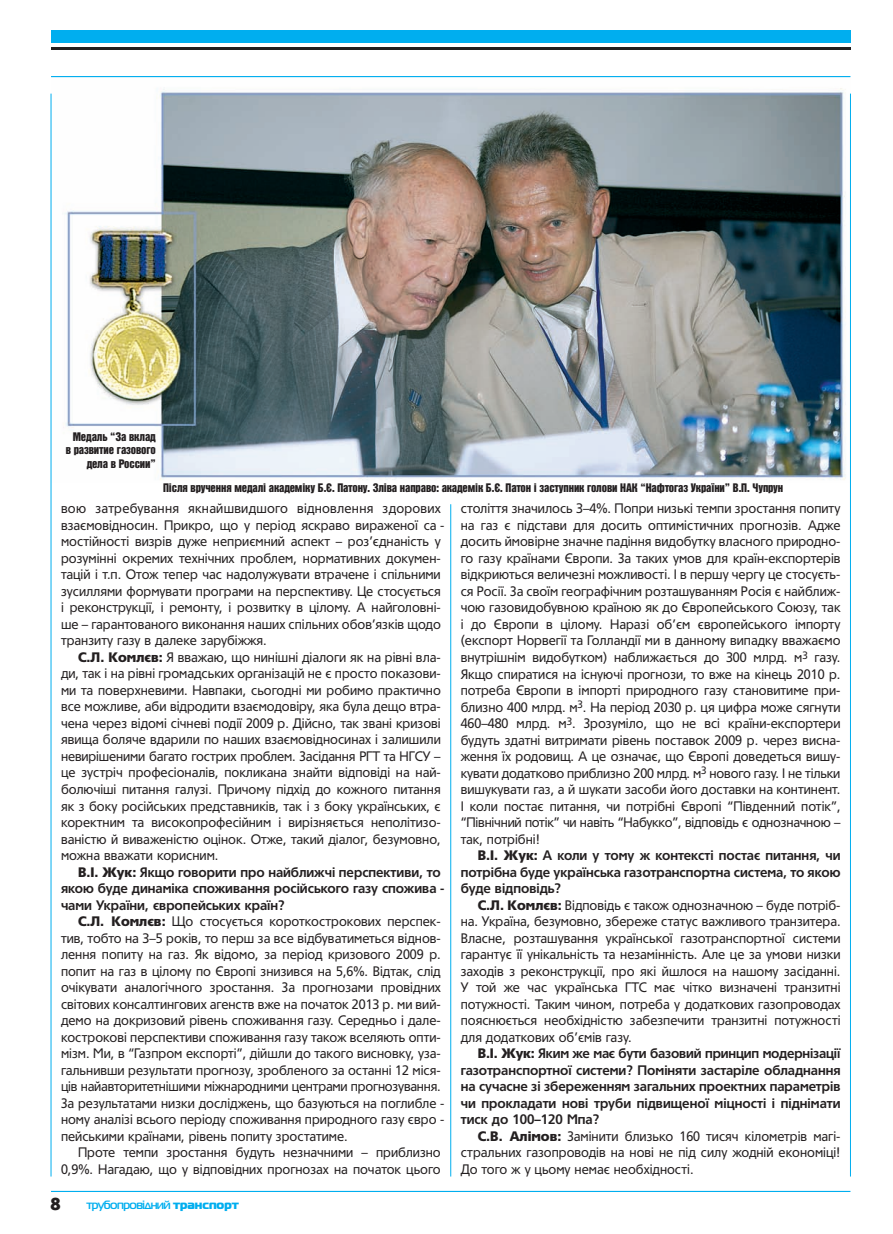
<style>
.page{position:relative;width:893px;height:1234px;background:#fff}
.page>*{position:absolute;margin:0;border:0;box-sizing:border-box;transform-origin:0 0}
.t1{font:18px "Officina Serif Black C";color:#231f20}
.t2{font:13.5px "Tornado Cyr";color:#231f20;scale:.95 1}
.t3{font:700 13.5px "Tornado Cyr";color:#231f20;scale:.95 1}
.t4{font:13.5px "Tornado Cyr";letter-spacing:.02em;color:#231f20;scale:.95 1}
.t5{font:12px/13.5px "Bastion Kontrast";letter-spacing:-.01em;color:#231f20;text-align:right}
.t6{font:700 12px "Magistral C";letter-spacing:-.045em;color:#00aeef}
.s1{font-weight:900}
.s2{font-family:"Magistral Black C";font-weight:400}
</style>
<div class="page">
<img style="left:51px;top:77px;width:799px;height:403px">
<div style="left:51px;top:30px;width:799px;height:13px;background:#00aeef"></div>
<hr style="left:51px;top:48px;width:799px;height:2px;background:#231f20">
<hr style="left:850px;top:94px;width:1px;height:1082px;background:#00aeef">
<hr style="left:51px;top:1190px;width:799px;height:1px;background:#00aeef">
<hr style="left:450px;top:504px;width:1px;height:672px;background:#00aeef">
<hr style="left:51px;top:94px;width:1px;height:1082px;background:#00aeef">
<hr style="left:51px;top:76px;width:799px;height:1px;background:#00aeef">
<p class="t5" style="left:66px;top:430px;width:92px">Медаль “За вклад в развитие газового дела в России”</p>
<p class="t5" style="left:163px;top:481px;width:622px">Після вручення медалі академіку Б.Є. Патону. Зліва направо: академік Б.Є. Патон і заступник голови НАК “Нафтогаз України” В.П. Чупрун</p>
<p class="t4" style="left:61px;top:503px;width:401px">вою за тре бу ван ня як найш вид шо го вiдно в лен ня здо ро вих</p>
<p class="t2" style="left:61px;top:520px;width:405px">взаємовiдно син. При к ро, що у перiод яс к ра во ви ра же ної са -</p>
<p class="t2" style="left:61px;top:536px;width:401px">мостiйностi визрiв ду же не приємний ас пект – роз’єднанiсть у</p>
<p class="t2" style="left:61px;top:553px;width:401px">ро зумiннi ок ре мих технiчних про б лем, нор ма тив них до ку мен -</p>
<p class="t2" style="left:61px;top:569px;width:401px">тацiй і т.п. Отож те пер час на до лу жу ва ти втра че не i спiльни ми</p>
<p class="t2" style="left:61px;top:586px;width:401px">зу сил ля ми фор му ва ти про гра ми на пер спе к ти ву. Це сто сується</p>
<p class="t2" style="left:61px;top:602px;width:401px">i ре кон ст рукцiї, i ре мон ту, i роз вит ку в цiло му. А най го ловнi-</p>
<p class="t2" style="left:61px;top:619px;width:401px">ше – га ран то ва но го ви ко нан ня на ших спiльних обов’язкiв що до</p>
<p class="t2" style="left:61px;top:635px;width:218px">тран зи ту га зу в да ле ке за рубiжжя.</p>
<p class="t2" style="left:78px;top:652px;width:383px"><span class="s1">С.Л. Комлєв:</span> Я вва жаю, що нинiшнi дiало ги як на рiвнi вла -</p>
<p class="t2" style="left:61px;top:668px;width:401px">ди, так i на рiвнi гро мадсь ких ор ганiзацiй не є про сто по ка зо ви -</p>
<p class="t2" style="left:61px;top:685px;width:401px">ми та по верх не ви ми. Нав па ки, сьо годнi ми ро би мо пра к тич но</p>
<p class="t2" style="left:61px;top:701px;width:401px">все мож ли ве, аби вiдро ди ти взаємо довiру, яка бу ла де що втра -</p>
<p class="t2" style="left:61px;top:718px;width:401px">че на че рез вiдомi сiчневi подiї 2009 р. Дiйсно, так званi кри зовi</p>
<p class="t2" style="left:61px;top:734px;width:401px">яви ща бо ля че вда ри ли по на ших взаємовiдно си нах і залишили</p>
<p class="t2" style="left:61px;top:751px;width:401px">невирішеними багато гострих проблем. Засiдан ня РГТ та НГСУ –</p>
<p class="t2" style="left:61px;top:767px;width:401px">це зустрiч про фесiоналiв, по кли ка на знай ти вiдповiдi на най-</p>
<p class="t2" style="left:61px;top:784px;width:401px">бо лючiші пи тан ня га лузi. При чо му пiдхiд до кож но го пи тан ня</p>
<p class="t2" style="left:61px;top:800px;width:401px">як з бо ку росiйсь ких пред став никiв, так i з бо ку ук раїнських, є</p>
<p class="t2" style="left:61px;top:817px;width:401px">ко рект ним та ви со ко про фесiйним і вирізняється неполітизо-</p>
<p class="t2" style="left:61px;top:833px;width:401px">ваністю й виваженістю оцінок. От же, та кий дiалог, без у мов но,</p>
<p class="t2" style="left:61px;top:850px;width:167px">мож на вва жа ти ко рис ним.</p>
<p class="t3" style="left:78px;top:866px;width:383px"><span class="s1">В.І. Жук:</span> Як що го во ри ти про найб лижчi пер спе к ти ви, то</p>
<p class="t3" style="left:61px;top:883px;width:405px">якою бу де ди намiка спо жи ван ня росiйсь ко го га зу спо жи ва -</p>
<p class="t3" style="left:61px;top:899px;width:237px">ча ми Ук раїни, євро пей сь ких країн?</p>
<p class="t2" style="left:78px;top:916px;width:383px"><span class="s1">С.Л. Комлєв:</span> Що сто сується ко рот ко стро ко вих пер спе к -</p>
<p class="t2" style="left:61px;top:932px;width:401px">тив, тоб то на 3–5 рокiв, то перш за все вiдбу ва ти меть ся вiднов-</p>
<p class="t2" style="left:61px;top:949px;width:401px">лен ня по пи ту на газ. Як вiдо мо, за перiод кри зо во го 2009 р.</p>
<p class="t2" style="left:61px;top:965px;width:401px">по пит на газ в цiло му по Європi зни зив ся на 5,6%. Вiдтак, слiд</p>
<p class="t2" style="left:61px;top:982px;width:401px">очiку ва ти ана логiчно го зро стан ня. За прогнозами провідних</p>
<p class="t2" style="left:61px;top:998px;width:401px">світових консалтингових агенств вже на по ча ток 2013 р. ми вий -</p>
<p class="t2" style="left:61px;top:1015px;width:401px">де мо на до к ри зо вий рiвень спо жи ван ня га зу. Середньо і дале-</p>
<p class="t2" style="left:61px;top:1031px;width:401px">кострокові перспективи споживання газу також вселяють опти-</p>
<p class="t2" style="left:61px;top:1048px;width:401px">мізм. Ми, в “Газпром експорті”, дійшли до такого висновку, уза-</p>
<p class="t2" style="left:61px;top:1064px;width:401px">гальнивши результати прогнозу, зробленого за останні 12 міся-</p>
<p class="t2" style="left:61px;top:1081px;width:401px">ців найавторитетнішими міжнародними центрами прогнозування.</p>
<p class="t2" style="left:61px;top:1097px;width:405px">За ре зуль та та ми низ ки дослiджень, що ба зу ють ся на по глиб ле -</p>
<p class="t2" style="left:61px;top:1114px;width:405px">но му аналiзi всьо го перiоду спо жи ван ня при род но го га зу євро -</p>
<p class="t2" style="left:61px;top:1130px;width:303px">пей сь ки ми країна ми, рiвень по пи ту зро ста ти ме.</p>
<p class="t2" style="left:78px;top:1147px;width:383px">Про те тем пи зро стан ня бу дуть не знач ни ми – при близ но</p>
<p class="t2" style="left:61px;top:1163px;width:401px">0,9%. На га даю, що у вiдповiдних про гно зах на по ча ток цьо го</p>
<p class="t1" style="left:50px;top:1196px;width:12px">8</p>
<p class="t6" style="left:87px;top:1197px;width:154px">трубопровiдний <span class="s2">транспорт</span></p>
<p class="t2" style="left:461px;top:503px;width:401px">столiття зна чи лось 3–4%. По при низькi тем пи зро стан ня по пи ту</p>
<p class="t2" style="left:461px;top:520px;width:401px">на газ є пiдста ви для до сить оп тимiстич них про гнозiв. Ад же</p>
<p class="t2" style="left:461px;top:536px;width:401px">до сить ймовiрне знач не падiння ви до бут ку влас но го при род но -</p>
<p class="t2" style="left:461px;top:553px;width:401px">го га зу країна ми Євро пи. За та ких умов для країн-екс пор терiв</p>
<p class="t2" style="left:461px;top:569px;width:401px">вiдкри ють ся ве ли чезнi мож ли востi. І в пер шу чер гу це стосуєть-</p>
<p class="t2" style="left:461px;top:586px;width:401px">ся Росiї. За своїм гео графiчним роз та шу ван ням Росiя є найб лиж -</p>
<p class="t2" style="left:461px;top:602px;width:401px">чою га зо ви до був ною країною як до Євро пей сь ко го Со ю зу, так</p>
<p class="t2" style="left:461px;top:619px;width:401px">i до Євро пи в цiло му. На разi об’єм євро пей сь ко го iмпор ту</p>
<p class="t2" style="left:461px;top:635px;width:401px">(експорт Норвегії та Голландії ми в данному випадку вважаємо</p>
<p class="t2" style="left:461px;top:652px;width:401px">внутрішнім видобутком) на бли жається до 300 млрд. м<sup>3</sup> га зу.</p>
<p class="t2" style="left:461px;top:668px;width:401px">Як що спи ра ти ся на iсну ючi про гно зи, то вже на кiнець 2010 р.</p>
<p class="t2" style="left:461px;top:685px;width:401px">по тре ба Євро пи в iмпортi при род но го га зу ста но ви ти ме при -</p>
<p class="t2" style="left:461px;top:701px;width:401px">близ но 400 млрд. м<sup>3</sup>. На перiод 2030 р. ця циф ра мо же сяг ну ти</p>
<p class="t2" style="left:461px;top:718px;width:401px">460–480 млрд. м<sup>3</sup>. Зро зумiло, що не всi країни-екс пор те ри</p>
<p class="t2" style="left:461px;top:734px;width:401px">бу дуть здатнi ви т ри ма ти рiвень по ста вок 2009 р. через висна-</p>
<p class="t2" style="left:461px;top:751px;width:401px">ження їх родовищ. А це означає, що Європі доведеться вишу-</p>
<p class="t2" style="left:461px;top:767px;width:401px">кувати додатково приблизно 200 млрд. м<sup>3</sup> нового газу. І не тільки</p>
<p class="t2" style="left:461px;top:784px;width:401px">вишукувати газ, а й шукати засоби його доставки на континент.</p>
<p class="t2" style="left:461px;top:800px;width:401px">І ко ли по стає пи тан ня, чи потрiбнi Європі “Пiвден ний потiк”,</p>
<p class="t2" style="left:461px;top:817px;width:401px">“Пiвнiчний потiк” чи навіть “На бук ко”, вiдповiдь є од но знач ною –</p>
<p class="t2" style="left:461px;top:833px;width:85px">так, потрiбнi!</p>
<p class="t3" style="left:478px;top:850px;width:383px"><span class="s1">В.І. Жук:</span> А ко ли у то му ж кон текстi по стає пи тан ня, чи</p>
<p class="t3" style="left:461px;top:866px;width:401px">потрiбна бу де ук раїнська га зо транс порт на си с те ма, то якою</p>
<p class="t3" style="left:461px;top:883px;width:107px">бу де вiдповiдь?</p>
<p class="t2" style="left:478px;top:899px;width:383px"><span class="s1">С.Л. Комлєв:</span> Вiдповiдь є та кож од но знач ною – бу де потрiб-</p>
<p class="t2" style="left:461px;top:916px;width:401px">на. Ук раїна, без у мов но, збе ре же ста тус важ ли во го тран зи те ра.</p>
<p class="t2" style="left:461px;top:932px;width:401px">Влас не, роз та шу ван ня ук раїнської га зо транс порт ної си с те ми</p>
<p class="t2" style="left:461px;top:949px;width:401px">га ран тує її унiкальнiсть та не замiннiсть. Але це за умо ви низ ки</p>
<p class="t2" style="left:461px;top:965px;width:401px">за ходiв з ре кон ст рукцiї, про якi йшло ся на на шо му засiданнi.</p>
<p class="t2" style="left:461px;top:982px;width:401px">У той же час ук раїнська ГТС має чiтко ви зна ченi тран зитнi</p>
<p class="t2" style="left:461px;top:998px;width:401px">по туж ностi. Та ким чи ном, по тре ба у до дат ко вих га зо про во дах</p>
<p class="t2" style="left:461px;top:1015px;width:401px">по яс нюється не обхiднiстю за без пе чи ти тран зитнi по туж ностi</p>
<p class="t2" style="left:461px;top:1031px;width:181px">для до дат ко вих об’ємiв га зу.</p>
<p class="t3" style="left:478px;top:1048px;width:383px"><span class="s1">В.І. Жук:</span> Яким же має бу ти ба зо вий прин цип мо дернiзацiї</p>
<p class="t3" style="left:461px;top:1064px;width:401px">га зо транс порт ної си с те ми? Помiня ти за старiле об лад нан ня</p>
<p class="t3" style="left:461px;top:1081px;width:401px">на су час не зi збе ре жен ням за галь них про ект них па ра метрiв</p>
<p class="t3" style="left:461px;top:1097px;width:401px">чи про кла да ти новi тру би пiдви ще ної мiцностi i пiднiма ти</p>
<p class="t3" style="left:461px;top:1114px;width:147px">тиск до 100–120 Мпа?</p>
<p class="t2" style="left:478px;top:1130px;width:383px"><span class="s1">С.В. Алiмов:</span> Замiни ти близь ко 160 ти сяч кiло метрiв магi-</p>
<p class="t2" style="left:461px;top:1147px;width:401px">страль них га зо про водiв на новi не пiд си лу жоднiй еко номiцi!</p>
<p class="t2" style="left:461px;top:1163px;width:247px">До то го ж у цьо му не має не обхiдностi.</p>
</div>
